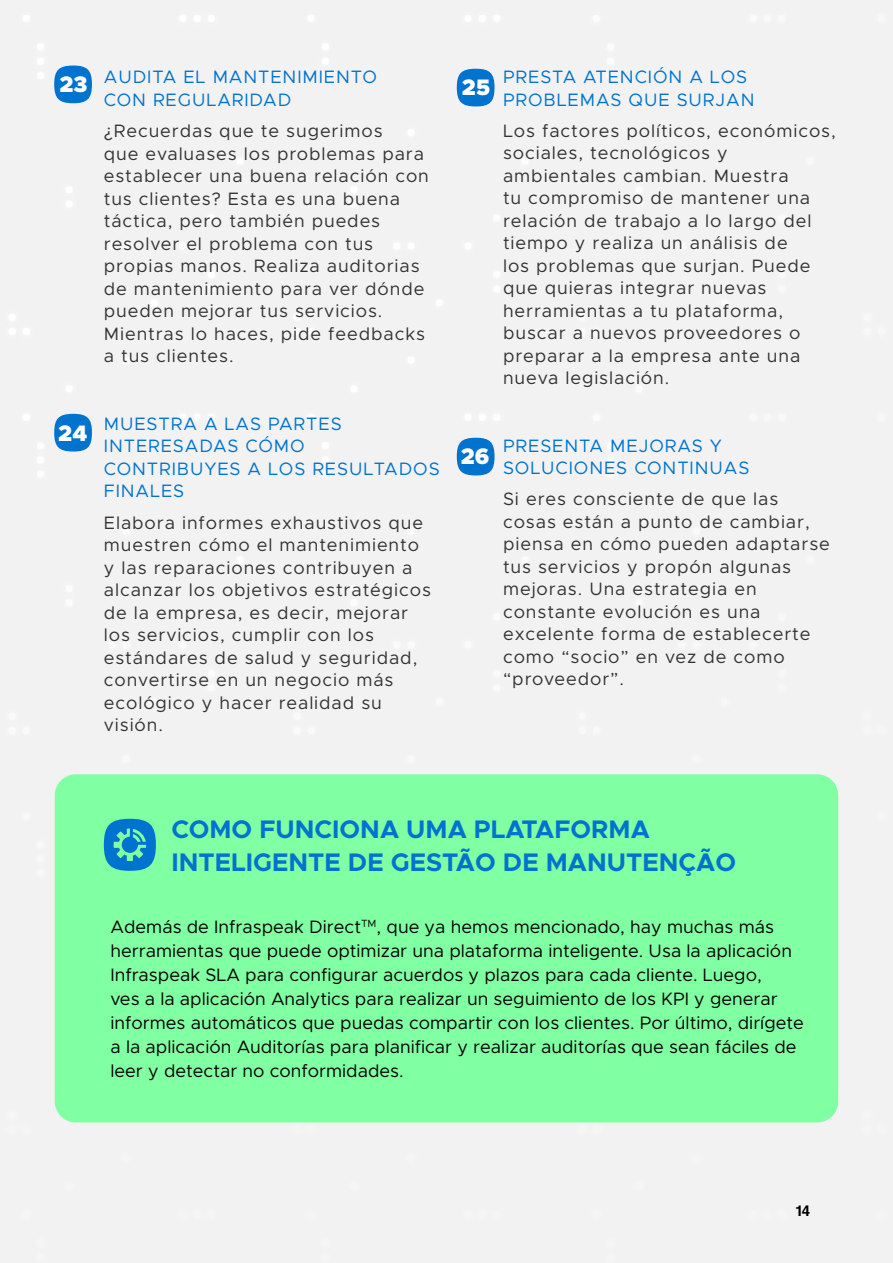
<style>
.page{position:relative;width:893px;height:1263px;background:#f2f2f2}
.page>*{position:absolute;margin:0;border:0;box-sizing:border-box;transform-origin:0 0}
.t1{font:700 25.5px/33px "Infraspeak Sans";color:#0073cf}
.t2{font:900 22.5px "Infraspeak Sans";color:#fff}
.t3{font:18px/22.5px "Infraspeak Sans";letter-spacing:.05em;color:#333}
.t4{font:18px/24px "Infraspeak Sans";color:#000}
.t5{font:18px/22.5px "Infraspeak Sans";letter-spacing:.05em;color:#0073cf}
.t6{font:700 15px "Helvetica";color:#000}
</style>
<div class="page">
<div style="left:55px;top:774px;width:783px;height:348px;background:#80ffa3;border-radius:21px"></div>
<div style="left:54px;top:65px;width:38px;height:38px;background:#0073cf;border-radius:50%"></div>
<div style="left:54px;top:414px;width:38px;height:38px;background:#0073cf;border-radius:50%"></div>
<div style="left:457px;top:69px;width:38px;height:37px;background:#0073cf;border-radius:50%"></div>
<div style="left:457px;top:438px;width:38px;height:37px;background:#0073cf;border-radius:50%"></div>
<svg style="left:104px;top:819px;width:52px;height:52px"></svg>
<p class="t2" style="left:59px;top:70px;width:29px">23</p>
<p class="t5" style="left:104px;top:66px;width:275px">AUDITA EL MANTENIMIENTO<br>CON REGULARIDAD</p>
<p class="t3" style="left:104px;top:120px;width:327px">¿Recuerdas que te sugerimos<br>que evaluases los problemas para establecer una buena relación con tus clientes? Esta es una buena táctica, pero también puedes resolver el problema con tus propias manos. Realiza auditorias de mantenimiento para ver dónde pueden mejorar tus servicios.<br>Mientras lo haces, pide feedbacks a tus clientes.</p>
<p class="t2" style="left:58px;top:418px;width:31px">24</p>
<p class="t5" style="left:104px;top:412px;width:337px">MUESTRA A LAS PARTES<br>INTERESADAS CÓMO<br>CONTRIBUYES A LOS RESULTADOS<br>FINALES</p>
<p class="t3" style="left:104px;top:511px;width:329px">Elabora informes exhaustivos que muestren cómo el mantenimiento y las reparaciones contribuyen a alcanzar los objetivos estratégicos de la empresa, es decir, mejorar los servicios, cumplir con los estándares de salud y seguridad, convertirse en un negocio más ecológico y hacer realidad su visión.</p>
<p class="t2" style="left:462px;top:73px;width:30px">25</p>
<p class="t5" style="left:503px;top:66px;width:253px">PRESTA ATENCIÓN A LOS<br>PROBLEMAS QUE SURJAN</p>
<p class="t3" style="left:503px;top:119px;width:334px">Los factores políticos, económicos, sociales, tecnológicos y ambientales cambian. Muestra<br>tu compromiso de mantener una relación de trabajo a lo largo del tiempo y realiza un análisis de<br>los problemas que surjan. Puede que quieras integrar nuevas herramientas a tu plataforma, buscar a nuevos proveedores o preparar a la empresa ante una nueva legislación.</p>
<p class="t2" style="left:461px;top:442px;width:30px">26</p>
<p class="t5" style="left:503px;top:434px;width:248px">PRESENTA MEJORAS Y<br>SOLUCIONES CONTINUAS</p>
<p class="t3" style="left:503px;top:488px;width:328px">Si eres consciente de que las cosas están a punto de cambiar, piensa en cómo pueden adaptarse tus servicios y propón algunas mejoras. Una estrategia en constante evolución es una excelente forma de establecerte como “socio” en vez de como “proveedor”.</p>
<h1 class="t1" style="left:171px;top:813px;width:566px">COMO FUNCIONA UMA PLATAFORMA<br>INTELIGENTE DE GESTÃO DE MANUTENÇÃO</h1>
<p class="t4" style="left:110px;top:915px;width:695px">Además de Infraspeak Direct<sup>TM</sup>, que ya hemos mencionado, hay muchas más herramientas que puede optimizar una plataforma inteligente. Usa la aplicación Infraspeak SLA para configurar acuerdos y plazos para cada cliente. Luego,<br>ves a la aplicación Analytics para realizar un seguimiento de los KPI y generar informes automáticos que puedas compartir con los clientes. Por último, dirígete a la aplicación Auditorías para planificar y realizar auditorías que sean fáciles de leer y detectar no conformidades.</p>
<p class="t6" style="left:795px;top:1199px;width:16px">14</p>
</div>
